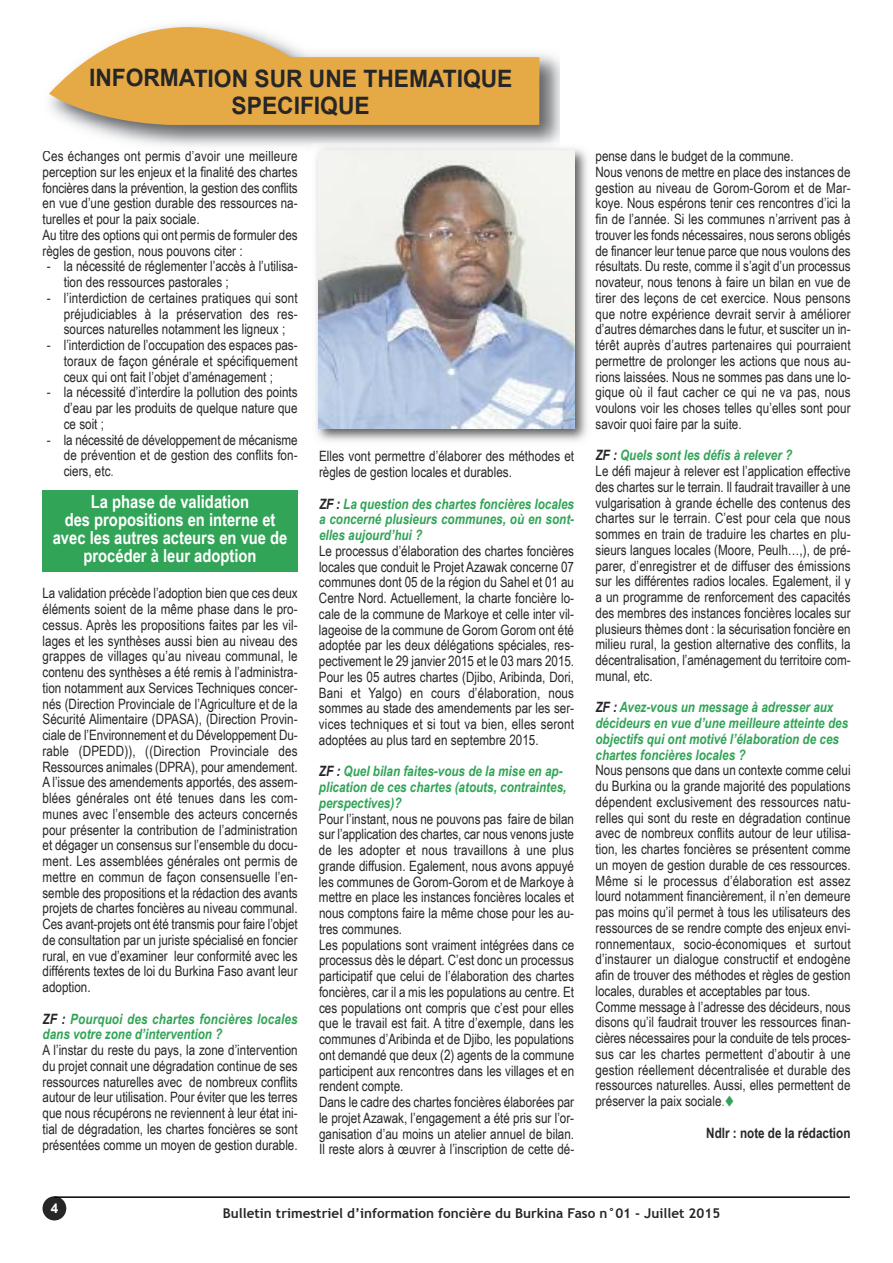
<style>
.page{position:relative;width:893px;height:1263px;background:#fff}
.page>*{position:absolute;margin:0;border:0;box-sizing:border-box;transform-origin:0 0}
.t1{font:700 24px/27px "Arial";letter-spacing:-.005em;color:#272627;text-align:center;scale:.95 1}
.t2{font:700 18px/18px "Arial Narrow";color:#fff;text-align:center}
.t3{font:14.25px/15.8px "Arial Narrow";color:#272627}
.t4{font:italic 700 14.25px/15.8px "Arial Narrow";color:#32a457}
.t5{font:700 14.25px "Arial Narrow";color:#272627}
.t6{font:700 13.5px "Trebuchet MS";color:#272627}
.t7{font:700 13.5px "Arial";color:#fff}
.s1{color:#0070c0}
.s2{color:#272627}
.s3{font-weight:700;font-style:italic}
.s4{font-weight:700;font-style:italic;color:#32a457}
.s5{color:#32a457}
</style>
<div class="page">
<img style="left:77px;top:54px;width:482px;height:92px">
<svg style="left:49px;top:24px;width:490px;height:101px;fill:#e5a945"></svg>
<div style="left:43px;top:1196px;width:23px;height:24px;background:#272627;border-radius:50%"></div>
<hr style="left:54px;top:1196px;width:796px;height:2px;background:#000">
<img style="left:316px;top:147px;width:271px;height:294px">
<div style="left:312px;top:143px;width:247px;height:7px;background:#f0f0f0"></div>
<img style="left:319px;top:150px;width:255px;height:278px">
<div style="left:43px;top:490px;width:255px;height:81px;background:#32a457"></div>
<h1 class="t1" style="left:89px;top:65px;width:447px">INFORMATION SUR UNE THEMATIQUE<br>SPECIFIQUE</h1>
<p class="t3" style="left:43px;top:148px;width:257px">Ces échanges ont permis d’avoir une meilleure perception sur les enjeux et la finalité des chartes foncières dans la prévention, la gestion des conflits en vue d’une gestion durable des ressources na&shy;turelles et pour la paix sociale.<br>Au titre des options qui ont permis de formuler des règles de gestion, nous pouvons citer :</p>
<p class="t3" style="left:64px;top:258px;width:235px;text-indent:-17px">- la nécessité de réglementer l’accès à l’utilisa&shy;tion des ressources pastorales ;</p>
<p class="t3" style="left:64px;top:290px;width:235px;text-align:justify;text-indent:-17px">- l’interdiction de certaines pratiques qui sont préjudiciables à la préservation des res&shy;sources naturelles notamment les ligneux ;</p>
<p class="t3" style="left:64px;top:337px;width:235px;text-align:justify;text-indent:-17px">- l’interdiction de l’occupation des espaces pas&shy;toraux de façon générale et spécifiquement ceux qui ont fait l’objet d’aménagement ;</p>
<p class="t3" style="left:64px;top:384px;width:235px;text-align:justify;text-indent:-17px">- la nécessité d’interdire la pollution des points d’eau par les produits de quelque nature que ce soit ;</p>
<p class="t3" style="left:64px;top:431px;width:235px;text-align:justify;text-indent:-17px">- la nécessité de développement de mécanisme de prévention et de gestion des conflits fon&shy;ciers, etc<span class="s1">.</span></p>
<p class="t2" style="left:53px;top:493px;width:236px">La phase de validation<br>des propositions en interne et avec les autres acteurs en vue de procéder à leur adoption</p>
<p class="t3" style="left:43px;top:585px;width:257px;text-align:justify">La validation précède l’adoption bien que ces deux éléments soient de la même phase dans le pro&shy;cessus. Après les propositions faites par les vil&shy;lages et les synthèses aussi bien au niveau des grappes de villages qu’au niveau communal, le contenu des synthèses a été remis à l’administra&shy;tion notamment aux Services Techniques concer&shy;nés (Direction Provinciale de l’Agriculture et de la Sécurité Alimentaire (DPASA), (Direction Provin&shy;ciale de l’Environnement et du Développement Du&shy;rable (DPEDD)), ((Direction Provinciale des Ressources animales (DPRA), pour amendement.<br>A l’issue des amendements apportés, des assem&shy;blées générales ont été tenues dans les com&shy;munes avec l’ensemble des acteurs concernés pour présenter la contribution de l’administration et dégager un consensus sur l’ensemble du docu&shy;ment. Les assemblées générales ont permis de mettre en commun de façon consensuelle l’en&shy;semble des propositions et la rédaction des avants projets de chartes foncières au niveau communal.<br>Ces avant-projets ont été transmis pour faire l’objet de consultation par un juriste spécialisé en foncier rural, en vue d’examiner leur conformité avec les différents textes de loi du Burkina Faso avant leur adoption.</p>
<p class="t4" style="left:43px;top:1010px;width:257px"><span class="s2">ZF :</span> Pourquoi des chartes foncières locales dans votre zone d’intervention ?</p>
<p class="t3" style="left:43px;top:1042px;width:257px;text-align:justify">A l’instar du reste du pays, la zone d’intervention du projet connait une dégradation continue de ses ressources naturelles avec de nombreux conflits autour de leur utilisation. Pour éviter que les terres que nous récupérons ne reviennent à leur état ini&shy;tial de dégradation, les chartes foncières se sont présentées comme un moyen de gestion durable.</p>
<p class="t3" style="left:319px;top:448px;width:257px">Elles vont permettre d’élaborer des méthodes et règles de gestion locales et durables.</p>
<p class="t4" style="left:319px;top:496px;width:257px;text-align:justify"><span class="s2">ZF :</span> La question des chartes foncières locales a concerné plusieurs communes, où en sont&shy;elles aujourd’hui ?</p>
<p class="t3" style="left:319px;top:543px;width:257px;text-align:justify">Le processus d’élaboration des chartes foncières locales que conduit le Projet Azawak concerne 07 communes dont 05 de la région du Sahel et 01 au Centre Nord. Actuellement, la charte foncière lo&shy;cale de la commune de Markoye et celle inter vil&shy;lageoise de la commune de Gorom Gorom ont été adoptée par les deux délégations spéciales, res&shy;pectivement le 29 janvier 2015 et le 03 mars 2015.<br>Pour les 05 autres chartes (Djibo, Aribinda, Dori, Bani et Yalgo) en cours d’élaboration, nous sommes au stade des amendements par les ser&shy;vices techniques et si tout va bien, elles seront adoptées au plus tard en septembre 2015.</p>
<p class="t4" style="left:319px;top:763px;width:249px"><span class="s2">ZF :</span> Quel bilan faites-vous de la mise en ap&shy;plication de ces chartes (atouts, contraintes, perspectives)?</p>
<p class="t3" style="left:319px;top:811px;width:257px">Pour l’instant, nous ne pouvons pas faire de bilan sur l’application des chartes, car nous venons juste de les adopter et nous travaillons à une plus grande diffusion. Egalement, nous avons appuyé les communes de Gorom-Gorom et de Markoye à mettre en place les instances foncières locales et nous comptons faire la même chose pour les au&shy;tres communes.<br>Les populations sont vraiment intégrées dans ce processus dès le départ. C’est donc un processus participatif que celui de l’élaboration des chartes foncières, car il a mis les populations au centre. Et ces populations ont compris que c’est pour elles que le travail est fait. A titre d’exemple, dans les communes d’Aribinda et de Djibo, les populations ont demandé que deux (2) agents de la commune participent aux rencontres dans les villages et en rendent compte.<br>Dans le cadre des chartes foncières élaborées par le projet Azawak, l’engagement a été pris sur l’or&shy;ganisation d’au moins un atelier annuel de bilan.<br>Il reste alors à œuvrer à l’inscription de cette dé-</p>
<p class="t3" style="left:595px;top:148px;width:257px">pense dans le budget de la commune.<br>Nous venons de mettre en place des instances de gestion au niveau de Gorom-Gorom et de Mar&shy;koye. Nous espérons tenir ces rencontres d’ici la fin de l’année. Si les communes n’arrivent pas à trouver les fonds nécessaires, nous serons obligés de financer leur tenue parce que nous voulons des résultats. Du reste, comme il s’agit d’un processus novateur, nous tenons à faire un bilan en vue de tirer des leçons de cet exercice. Nous pensons que notre expérience devrait servir à améliorer d’autres démarches dans le futur, et susciter un in&shy;térêt auprès d’autres partenaires qui pourraient permettre de prolonger les actions que nous au&shy;rions laissées. Nous ne sommes pas dans une lo&shy;gique où il faut cacher ce qui ne va pas, nous voulons voir les choses telles qu’elles sont pour savoir quoi faire par la suite.</p>
<p class="t3" style="left:595px;top:447px;width:257px"><span class="s3">ZF :</span> <span class="s4">Quels sont les défis à relever ?<br></span>Le défi majeur à relever est l’application effective des chartes sur le terrain. Il faudrait travailler à une vulgarisation à grande échelle des contenus des chartes sur le terrain. C’est pour cela que nous sommes en train de traduire les chartes en plu&shy;sieurs langues locales (Moore, Peulh…,), de pré&shy;parer, d’enregistrer et de diffuser des émissions sur les différentes radios locales. Egalement, il y a un programme de renforcement des capacités des membres des instances foncières locales sur plusieurs thèmes dont : la sécurisation foncière en milieu rural, la gestion alternative des conflits, la décentralisation, l’aménagement du territoire com&shy;munal, etc.</p>
<p class="t4" style="left:595px;top:699px;width:254px"><span class="s2">ZF :</span> Avez-vous un message à adresser aux décideurs en vue d’une meilleure atteinte des objectifs qui ont motivé l’élaboration de ces chartes foncières locales ?</p>
<p class="t3" style="left:595px;top:762px;width:257px">Nous pensons que dans un contexte comme celui du Burkina ou la grande majorité des populations dépendent exclusivement des ressources natu&shy;relles qui sont du reste en dégradation continue avec de nombreux conflits autour de leur utilisa&shy;tion, les chartes foncières se présentent comme un moyen de gestion durable de ces ressources.<br>Même si le processus d’élaboration est assez lourd notamment financièrement, il n’en demeure pas moins qu’il permet à tous les utilisateurs des ressources de se rendre compte des enjeux envi&shy;ronnementaux, socio-économiques et surtout d’instaurer un dialogue constructif et endogène afin de trouver des méthodes et règles de gestion locales, durables et acceptables par tous.<br>Comme message à l’adresse des décideurs, nous disons qu’il faudrait trouver les ressources finan&shy;cières nécessaires pour la conduite de tels proces&shy;sus car les chartes permettent d’aboutir à une gestion réellement décentralisée et durable des ressources naturelles. Aussi, elles permettent de préserver la paix sociale<span class="s5">.▼</span></p>
<p class="t5" style="left:706px;top:1124px;width:146px">Ndlr : note de la rédaction</p>
<p class="t7" style="left:51px;top:1200px;width:9px">4</p>
<p class="t6" style="left:223px;top:1205px;width:499px">Bulletin trimestriel d’information foncière du Burkina Faso n°01 - Juillet 2015</p>
</div>
